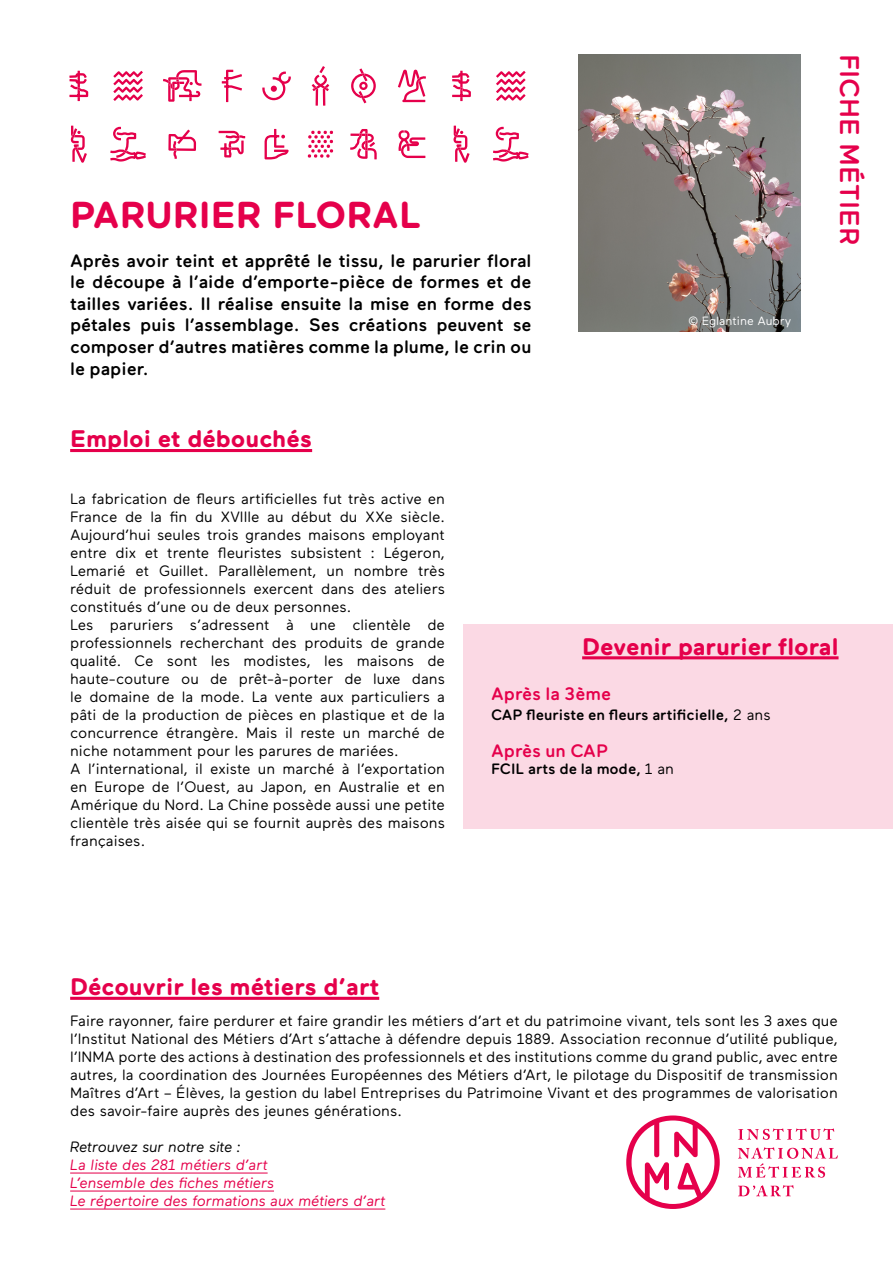
<style>
.page{position:relative;width:893px;height:1263px;background:#fff}
.page>*{position:absolute;margin:0;border:0;box-sizing:border-box;transform-origin:0 0}
.t1{font:700 37.5px "Maax Rounded";color:#e5004b}
.t2{font:500 27px "Maax Rounded";color:#e5004b}
.t3{font:700 24px "Maax Rounded";color:#e5004b}
.t4{font:500 18px/21.6px "Maax Rounded";color:#000;text-align:justify}
.t5{font:500 18px "Maax Rounded";color:#e5004b}
.t6{font:15px/18px "Maax Rounded";color:#000;text-align:justify}
.t7{font:italic 15px/18px "Maax Rounded";color:#e5004b}
.t8{font:500 15px "Maax Rounded";color:#000}
.t9{font:italic 15px "Maax Rounded";color:#000}
.t10{font:12px "Maax Rounded";color:#fff}
.s1{font-weight:400}
</style>
<div class="page">
<div style="left:463px;top:624px;width:430px;height:205px;background:#fbd9e4"></div>
<hr style="left:70px;top:449px;width:242px;height:3px;background:#e5004b">
<hr style="left:582px;top:656px;width:256px;height:3px;background:#e5004b">
<hr style="left:70px;top:997px;width:309px;height:3px;background:#e5004b">
<svg style="left:452px;top:71px;width:19px;height:30px"></svg>
<svg style="left:496px;top:71px;width:30px;height:30px"></svg>
<svg style="left:453px;top:126px;width:17px;height:37px"></svg>
<svg style="left:493px;top:127px;width:36px;height:35px"></svg>
<svg style="left:351px;top:68px;width:25px;height:35px"></svg>
<svg style="left:222px;top:70px;width:20px;height:32px"></svg>
<svg style="left:262px;top:72px;width:29px;height:28px"></svg>
<svg style="left:312px;top:66px;width:17px;height:40px"></svg>
<svg style="left:398px;top:70px;width:28px;height:32px"></svg>
<svg style="left:163px;top:70px;width:38px;height:32px"></svg>
<svg style="left:69px;top:71px;width:19px;height:30px"></svg>
<svg style="left:113px;top:71px;width:30px;height:30px"></svg>
<svg style="left:350px;top:129px;width:27px;height:30px"></svg>
<svg style="left:219px;top:131px;width:26px;height:27px"></svg>
<svg style="left:264px;top:129px;width:25px;height:30px"></svg>
<svg style="left:308px;top:130px;width:25px;height:28px"></svg>
<svg style="left:398px;top:130px;width:27px;height:28px"></svg>
<svg style="left:168px;top:130px;width:28px;height:29px"></svg>
<svg style="left:71px;top:126px;width:16px;height:37px"></svg>
<svg style="left:110px;top:127px;width:36px;height:35px"></svg>
<hr style="left:70px;top:1172px;width:198px;height:1px;background:#e5004b">
<hr style="left:70px;top:1190px;width:204px;height:1px;background:#e5004b">
<hr style="left:70px;top:1208px;width:315px;height:1px;background:#e5004b">
<svg style="left:738px;top:1128px;width:96px;height:12px"></svg>
<svg style="left:738px;top:1147px;width:100px;height:31px"></svg>
<svg style="left:738px;top:1185px;width:56px;height:11px"></svg>
<svg style="left:626px;top:1115px;width:94px;height:94px"></svg>
<img style="left:578px;top:54px;width:222px;height:277px">
<h1 class="t1" style="left:70px;top:191px;width:352px">PARURIER FLORAL</h1>
<p class="t4" style="left:70px;top:249px;width:463px">Après avoir teint et apprêté le tissu, le parurier floral le découpe à l’aide d’emporte-pièce de formes et de tailles variées. Il réalise ensuite la mise en forme des pétales puis l’assemblage. Ses créations peuvent se composer d’autres matières comme la plume, le crin ou le papier.</p>
<h3 class="t3" style="left:70px;top:423px;width:243px">Emploi et débouchés</h3>
<p class="t10" style="left:688px;top:313px;width:105px">© Eglantine Aubry</p>
<h2 class="t2" style="left:867px;top:54px;width:193px;rotate:90deg">FICHE MÉTIER</h2>
<p class="t6" style="left:70px;top:489px;width:376px;text-align:left">La fabrication de fleurs artificielles fut très active en France de la fin du XVIIIe au début du XXe siècle.<br>Aujourd’hui seules trois grandes maisons employant entre dix et trente fleuristes subsistent : Légeron, Lemarié et Guillet. Parallèlement, un nombre très réduit de professionnels exercent dans des ateliers constitués d’une ou de deux personnes.<br>Les paruriers s’adressent à une clientèle de professionnels recherchant des produits de grande qualité. Ce sont les modistes, les maisons de haute-couture ou de prêt-à-porter de luxe dans le domaine de la mode. La vente aux particuliers a pâti de la production de pièces en plastique et de la concurrence étrangère. Mais il reste un marché de niche notamment pour les parures de mariées.<br>A l’international, il existe un marché à l’exportation en Europe de l’Ouest, au Japon, en Australie et en Amérique du Nord. La Chine possède aussi une petite clientèle très aisée qui se fournit auprès des maisons françaises.</p>
<h3 class="t3" style="left:582px;top:631px;width:258px">Devenir parurier floral</h3>
<p class="t5" style="left:491px;top:682px;width:121px">Après la 3ème</p>
<p class="t8" style="left:491px;top:705px;width:281px">CAP fleuriste en fleurs artificielle, <span class="s1">2 ans</span></p>
<p class="t5" style="left:491px;top:739px;width:118px">Après un CAP</p>
<p class="t8" style="left:491px;top:759px;width:184px">FCIL arts de la mode, <span class="s1">1 an</span></p>
<h3 class="t3" style="left:70px;top:971px;width:311px">Découvrir les métiers d’art</h3>
<p class="t6" style="left:70px;top:1011px;width:769px">Faire rayonner, faire perdurer et faire grandir les métiers d’art et du patrimoine vivant, tels sont les 3 axes que l’Institut National des Métiers d’Art s’attache à défendre depuis 1889. Association reconnue d’utilité publique, l’INMA porte des actions à destination des professionnels et des institutions comme du grand public, avec entre autres, la coordination des Journées Européennes des Métiers d’Art, le pilotage du Dispositif de transmission Maîtres d’Art – Élèves, la gestion du label Entreprises du Patrimoine Vivant et des programmes de valorisation des savoir-faire auprès des jeunes générations.</p>
<p class="t9" style="left:70px;top:1137px;width:172px">Retrouvez sur notre site :</p>
<p class="t7" style="left:70px;top:1155px;width:317px">La liste des 281 métiers d’art<br>L’ensemble des fiches métiers<br>Le répertoire des formations aux métiers d’art</p>
</div>
